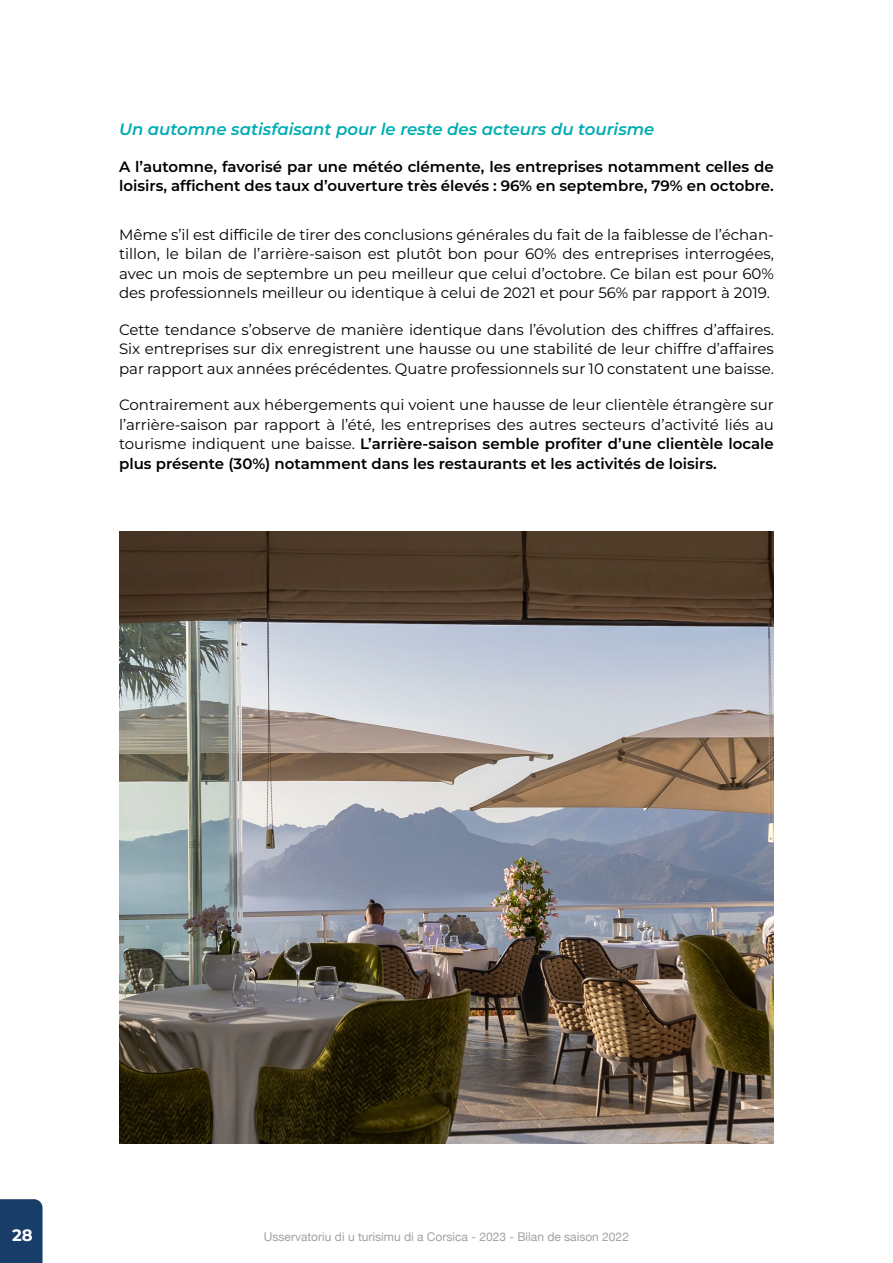
<style>
.page{position:relative;width:893px;height:1263px;background:#fff}
.page>*{position:absolute;margin:0;border:0;box-sizing:border-box;transform-origin:0 0}
.t1{font:italic 600 16.5px "Montserrat";color:#00adb2}
.t2{font:700 16.5px "Montserrat";color:#fff}
.t3{font:15px/19.5px "Montserrat";color:#000;text-align:justify}
.t4{font:600 15px/19.5px "Montserrat";color:#000}
.t5{font:12px "Helvetica Neue";color:#a69fa3}
.s1{font-weight:600}
</style>
<div class="page">
<div style="left:0;top:1199px;width:43px;height:64px;background:#173d68"></div>
<img style="left:119px;top:531px;width:655px;height:613px">
<p class="t1" style="left:119px;top:118px;width:537px">Un automne satisfaisant pour le reste des acteurs du tourisme</p>
<p class="t4" style="left:119px;top:156px;width:656px">A l’automne, favorisé par une météo clémente, les entreprises notamment celles de loisirs, affichent des taux d’ouverture très élevés : 96% en septembre, 79% en octobre.</p>
<p class="t3" style="left:119px;top:224px;width:656px">Même s’il est difficile de tirer des conclusions générales du fait de la faiblesse de l’échan&shy;tillon, le bilan de l’arrière-saison est plutôt bon pour 60% des entreprises interrogées, avec un mois de septembre un peu meilleur que celui d’octobre. Ce bilan est pour 60% des professionnels meilleur ou identique à celui de 2021 et pour 56% par rapport à 2019.</p>
<p class="t3" style="left:119px;top:319px;width:656px">Cette tendance s’observe de manière identique dans l’évolution des chiffres d’affaires.<br>Six entreprises sur dix enregistrent une hausse ou une stabilité de leur chiffre d’affaires par rapport aux années précédentes. Quatre professionnels sur 10 constatent une baisse.</p>
<p class="t3" style="left:119px;top:395px;width:656px">Contrairement aux hébergements qui voient une hausse de leur clientèle étrangère sur l’arrière-saison par rapport à l’été, les entreprises des autres secteurs d’activité liés au tourisme indiquent une baisse. <span class="s1">L’arrière-saison semble profiter d’une clientèle locale plus présente (30%) notamment dans les restaurants et les activités de loisirs.</span></p>
<p class="t2" style="left:12px;top:1224px;width:22px">28</p>
<p class="t5" style="left:264px;top:1228px;width:366px">Usservatoriu di u turisimu di a Corsica - 2023 - Bilan de saison 2022</p>
</div>
